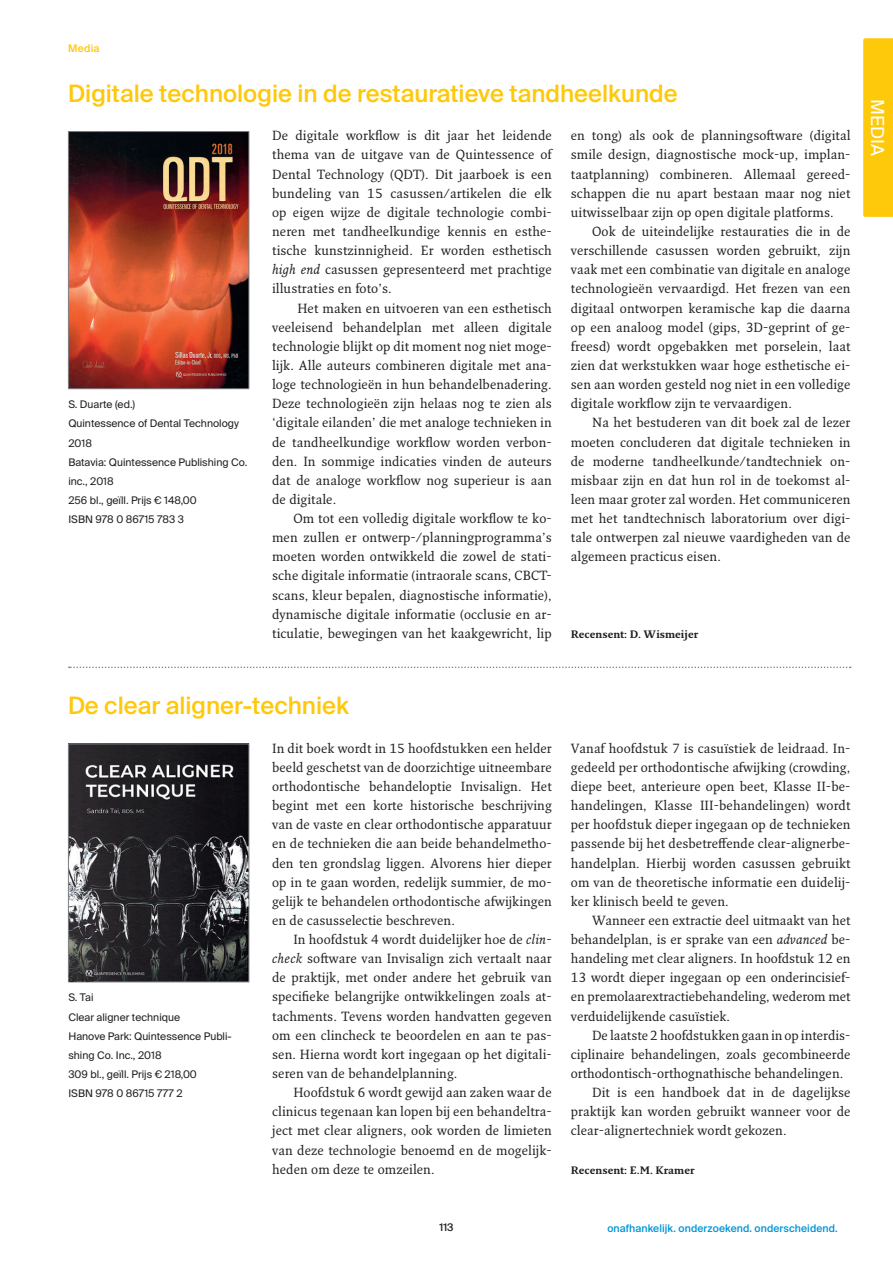
<style>
.page{position:relative;width:893px;height:1263px;background:#fff}
.page>*{position:absolute;margin:0;border:0;box-sizing:border-box;transform-origin:0 0}
.t1{font:500 24px "Suisse Intl";color:#fec80b}
.t2{font:18px "Suisse Intl";color:#fff}
.t3{font:12.9px/19.2px "Fresco Plus Pro";letter-spacing:.01em;color:#231f20;text-align:justify}
.t4{font:10.5px/19.2px "Suisse Intl";color:#231f20}
.t5{font:500 10.5px "Suisse Intl";letter-spacing:.01em;color:#0095d9}
.t6{font:700 10.5px "Fresco Plus Pro";color:#231f20}
.t7{font:500 10.5px "Suisse Intl";letter-spacing:.025em;color:#fec80b}
.t8{font:500 10.5px "Suisse Intl";color:#231f20}
.s1{font-style:italic}
</style>
<div class="page">
<img style="left:70px;top:133px;width:177px;height:254px">
<div style="left:68px;top:131px;width:181px;height:258px;border:1px solid #808285"></div>
<img style="left:70px;top:745px;width:177px;height:235px">
<div style="left:68px;top:743px;width:181px;height:239px;border:1px solid #808285"></div>
<svg style="left:69px;top:666px;width:782px;height:2px"></svg>
<div style="left:863px;top:38px;width:30px;height:179px;background:#fec80b"></div>
<p class="t7" style="left:68px;top:43px;width:33px">Media</p>
<h1 class="t1" style="left:68px;top:80px;width:611px">Digitale technologie in de restauratieve tandheelkunde</h1>
<p class="t4" style="left:68px;top:395px;width:180px">S. Duarte (ed.)<br>Quintessence of Dental Technology<br>2018<br>Batavia: Quintessence Publishing Co. inc., 2018<br>256 bl., geïll. Prijs € 148,00<br>ISBN 978 0 86715 783 3</p>
<p class="t3" style="left:272px;top:126px;width:281px">De digitale workflow is dit jaar het leidende thema van de uitgave van de Quintessence of Dental Technology (QDT). Dit jaarboek is een bundeling van 15 casussen/artikelen die elk op eigen wijze de digitale technologie combi&shy;neren met tandheelkundige kennis en esthe&shy;tische kunstzinnigheid. Er worden esthetisch <span class="s1">high end</span> casussen gepresenteerd met prachtige illustraties en foto’s.</p>
<p class="t3" style="left:272px;top:298px;width:281px;text-indent:25px">Het maken en uitvoeren van een esthetisch veeleisend behandelplan met alleen digitale technologie blijkt op dit moment nog niet moge&shy;lijk. Alle auteurs combineren digitale met ana&shy;loge technologieën in hun behandelbenadering.<br>Deze technologieën zijn helaas nog te zien als ‘digitale eilanden’ die met analoge technieken in de tandheelkundige workflow worden verbon&shy;den. In sommige indicaties vinden de auteurs dat de analoge workflow nog superieur is aan de digitale.</p>
<p class="t3" style="left:272px;top:509px;width:281px;text-indent:21px">Om tot een volledig digitale workflow te ko&shy;men zullen er ontwerp-/planningprogramma’s moeten worden ontwikkeld die zowel de stati&shy;sche digitale informatie (intraorale scans, CBCT&shy;scans, kleur bepalen, diagnostische informatie), dynamische digitale informatie (occlusie en ar&shy;ticulatie, bewegingen van het kaakgewricht, lip</p>
<p class="t3" style="left:571px;top:126px;width:281px">en tong) als ook de planningsoftware (digital smile design, diagnostische mock-up, implan&shy;taatplanning) combineren. Allemaal gereed&shy;schappen die nu apart bestaan maar nog niet uitwisselbaar zijn op open digitale platforms.</p>
<p class="t3" style="left:571px;top:222px;width:281px;text-indent:21px">Ook de uiteindelijke restauraties die in de verschillende casussen worden gebruikt, zijn vaak met een combinatie van digitale en analoge technologieën vervaardigd. Het frezen van een digitaal ontworpen keramische kap die daarna op een analoog model (gips, 3D-geprint of ge&shy;freesd) wordt opgebakken met porselein, laat zien dat werkstukken waar hoge esthetische ei&shy;sen aan worden gesteld nog niet in een volledige digitale workflow zijn te vervaardigen.</p>
<p class="t3" style="left:571px;top:413px;width:281px;text-indent:21px">Na het bestuderen van dit boek zal de lezer moeten concluderen dat digitale technieken in de moderne tandheelkunde/tandtechniek on&shy;misbaar zijn en dat hun rol in de toekomst al&shy;leen maar groter zal worden. Het communiceren met het tandtechnisch laboratorium over digi&shy;tale ontwerpen zal nieuwe vaardigheden van de algemeen practicus eisen.</p>
<p class="t6" style="left:571px;top:627px;width:129px">Recensent: D. Wismeijer</p>
<h2 class="t2" style="left:888px;top:99px;width:59px;rotate:90deg">MEDIA</h2>
<h1 class="t1" style="left:68px;top:692px;width:282px">De clear aligner-techniek</h1>
<p class="t4" style="left:68px;top:969px;width:165px">S. Tai<br>S. Tai<br>Clear aligner technique<br>Hanove Park: Quintessence Publi&shy;shing Co. Inc., 2018<br>309 bl., geïll. Prijs € 218,00<br>ISBN 978 0 86715 777 2</p>
<p class="t3" style="left:272px;top:738px;width:281px">In dit boek wordt in 15 hoofdstukken een helder beeld geschetst van de doorzichtige uitneembare orthodontische behandeloptie Invisalign. Het begint met een korte historische beschrijving van de vaste en clear orthodontische apparatuur en de technieken die aan beide behandelmetho&shy;den ten grondslag liggen. Alvorens hier dieper op in te gaan worden, redelijk summier, de mo&shy;gelijk te behandelen orthodontische afwijkingen en de casusselectie beschreven.</p>
<p class="t3" style="left:272px;top:930px;width:281px;text-indent:21px">In hoofdstuk 4 wordt duidelijker hoe de <span class="s1">clin&shy;check</span> software van Invisalign zich vertaalt naar de praktijk, met onder andere het gebruik van specifieke belangrijke ontwikkelingen zoals at&shy;tachments. Tevens worden handvatten gegeven om een clincheck te beoordelen en aan te pas&shy;sen. Hierna wordt kort ingegaan op het digitali&shy;seren van de behandelplanning.</p>
<p class="t3" style="left:272px;top:1083px;width:281px;text-indent:21px">Hoofdstuk 6 wordt gewijd aan zaken waar de clinicus tegenaan kan lopen bij een behandeltra&shy;ject met clear aligners, ook worden de limieten van deze technologie benoemd en de mogelijk&shy;heden om deze te omzeilen.</p>
<p class="t3" style="left:571px;top:738px;width:281px">Vanaf hoofdstuk 7 is casuïstiek de leidraad. In&shy;gedeeld per orthodontische afwijking (crowding, diepe beet, anterieure open beet, Klasse II-be&shy;handelingen, Klasse III-behandelingen) wordt per hoofdstuk dieper ingegaan op de technieken passende bij het desbetreffende clear-alignerbe&shy;handelplan. Hierbij worden casussen gebruikt om van de theoretische informatie een duidelij&shy;ker klinisch beeld te geven.</p>
<p class="t3" style="left:571px;top:910px;width:281px;text-indent:21px">Wanneer een extractie deel uitmaakt van het behandelplan, is er sprake van een <span class="s1">advanced</span> be&shy;handeling met clear aligners. In hoofdstuk 12 en 13 wordt dieper ingegaan op een onderincisief&shy;en premolaarextractiebehandeling, wederom met verduidelijkende casuïstiek.</p>
<p class="t3" style="left:592px;top:1025px;width:260px">De laatste 2 hoofdstukken gaan in op interdis-</p>
<p class="t3" style="left:571px;top:1044px;width:281px">ciplinaire behandelingen, zoals gecombineerde</p>
<p class="t3" style="left:571px;top:1064px;width:274px">orthodontisch-orthognathische behandelingen.</p>
<p class="t3" style="left:592px;top:1083px;width:260px">Dit is een handboek dat in de dagelijkse</p>
<p class="t3" style="left:571px;top:1102px;width:281px">praktijk kan worden gebruikt wanneer voor de</p>
<p class="t3" style="left:571px;top:1121px;width:217px">clear-alignertechniek wordt gekozen.</p>
<p class="t6" style="left:571px;top:1163px;width:125px">Recensent: E.M. Kramer</p>
<p class="t8" style="left:439px;top:1221px;width:16px">113</p>
<p class="t5" style="left:607px;top:1222px;width:232px">onafhankelijk. onderzoekend. onderscheidend.</p>
</div>
